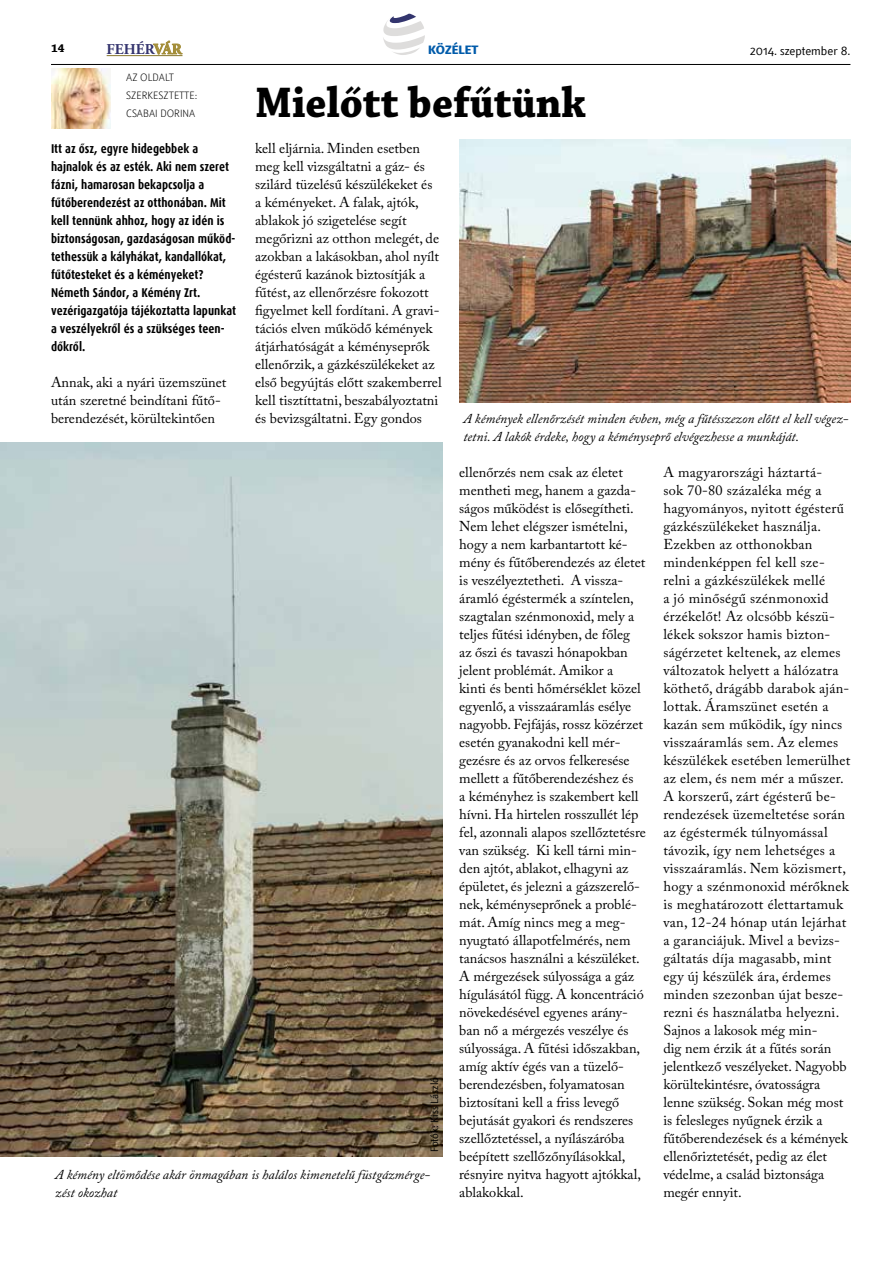
<style>
.page{position:relative;width:893px;height:1263px;background:#fff}
.page>*{position:absolute;margin:0;border:0;box-sizing:border-box;transform-origin:0 0}
.t1{font:700 45px "Chaparral Pro";color:#000;scale:.94 1}
.t2{font:700 15px "Adobe Garamond Pro";color:#34346e}
.t3{font:14.25px/18px "Adobe Caslon Pro";color:#000}
.t4{font:14.25px/18px "Adobe Caslon Pro";letter-spacing:.02em;color:#000}
.t5{font:italic 13.5px/18px "Adobe Caslon Pro";color:#000}
.t6{font:700 12.75px/18px "Dax CE Condensed";color:#000}
.t7{font:12px "Textra LT";color:#000}
.t8{font:800 12px "Textra LT";color:#005baa}
.t9{font:700 12px "Chaparral Pro";color:#000}
.t10{font:300 10.5px/18px "Textra LT";color:#000}
.t11{font:10.5px "Textra LT";color:#000}
.s1{color:#a38d38}
</style>
<div class="page">
<svg style="left:153px;top:41px;width:29px;height:13px"></svg>
<hr style="left:107px;top:55px;width:75px;height:1px;background:#87762c">
<hr style="left:51px;top:64px;width:799px;height:1px;background:#000">
<svg style="left:383px;top:14px;width:42px;height:41px"></svg>
<img style="left:51px;top:69px;width:60px;height:59px">
<img style="left:459px;top:140px;width:391px;height:263px">
<img style="left:0;top:442px;width:442px;height:715px">
<p class="t9" style="left:51px;top:41px;width:15px">14</p>
<p class="t2" style="left:107px;top:40px;width:77px">FEHÉR<span class="s1">VÁR</span></p>
<p class="t8" style="left:428px;top:42px;width:52px">KÖZÉLET</p>
<p class="t7" style="left:750px;top:43px;width:102px">2014. szeptember 8.</p>
<p class="t10" style="left:126px;top:68px;width:73px">AZ OLDALT<br>SZERKESZTETTE:<br>CSABAI DORINA</p>
<p class="t6" style="left:51px;top:140px;width:187px">Itt az ősz, egyre hidegebbek a hajnalok és az esték. Aki nem szeret fázni, hamarosan bekapcsolja a fűtőberendezést az otthonában. Mit kell tennünk ahhoz, hogy az idén is biztonságosan, gazdaságosan működ&shy;tethessük a kályhákat, kandallókat, fűtőtesteket és a kéményeket?<br>Németh Sándor, a Kémény Zrt. vezérigazgatója tájékoztatta lapunkat a veszélyekről és a szükséges teen&shy;dőkről.</p>
<p class="t3" style="left:51px;top:373px;width:177px">Annak, aki a nyári üzemszünet után szeretné beindítani fűtő&shy;berendezését, körültekintően</p>
<h1 class="t1" style="left:255px;top:76px;width:353px">Mielőtt befűtünk</h1>
<p class="t3" style="left:255px;top:139px;width:188px">kell eljárnia. Minden esetben meg kell vizsgáltatni a gáz- és szilárd tüzelésű készülékeket és a kéményeket. A falak, ajtók, ablakok jó szigetelése segít megőrizni az otthon melegét, de azokban a lakásokban, ahol nyílt égésterű kazánok biztosítják a fűtést, az ellenőrzésre fokozott figyelmet kell fordítani. A gravi&shy;tációs elven működő kémények átjárhatóságát a kéményseprők ellenőrzik, a gázkészülékeket az első begyújtás előtt szakemberrel kell tisztíttatni, beszabályoztatni és bevizsgáltatni. Egy gondos</p>
<p class="t5" style="left:463px;top:409px;width:386px">A kémények ellenőrzését minden évben, még a fűtésszezon előtt el kell végez&shy;tetni. A lakók érdeke, hogy a kéményseprő elvégezhesse a munkáját.</p>
<p class="t11" style="left:428px;top:1152px;width:77px;rotate:-90deg">Fotók: Kiss László</p>
<p class="t5" style="left:55px;top:1165px;width:376px">A kémény eltömődése akár önmagában is halálos kimenetelű füstgázmérge&shy;zést okozhat</p>
<p class="t3" style="left:459px;top:463px;width:188px">ellenőrzés nem csak az életet mentheti meg, hanem a gazda&shy;ságos működést is elősegítheti.<br>Nem lehet elégszer ismételni, hogy a nem karbantartott ké&shy;mény és fűtőberendezés az életet is veszélyeztetheti. A vissza&shy;áramló égéstermék a színtelen, szagtalan szénmonoxid, mely a teljes fűtési idényben, de főleg az őszi és tavaszi hónapokban jelent problémát. Amikor a<br>kinti és benti hőmérséklet közel egyenlő, a visszaáramlás esélye nagyobb. Fejfájás, rossz közérzet esetén gyanakodni kell mér&shy;gezésre és az orvos felkeresése mellett a fűtőberendezéshez és<br>a kéményhez is szakembert kell hívni. Ha hirtelen rosszullét lép fel, azonnali alapos szellőztetésre van szükség. Ki kell tárni min&shy;den ajtót, ablakot, elhagyni az épületet, és jelezni a gázszerelő&shy;nek, kéményseprőnek a problé&shy;mát. Amíg nincs meg a meg&shy;nyugtató állapotfelmérés, nem tanácsos használni a készüléket.<br>A mérgezések súlyossága a gáz hígulásától függ. A koncentráció növekedésével egyenes arány&shy;ban nő a mérgezés veszélye és súlyossága. A fűtési időszakban, amíg aktív égés van a tüzelő&shy;berendezésben, folyamatosan biztosítani kell a friss levegő bejutását gyakori és rendszeres szellőztetéssel, a nyílászáróba beépített szellőzőnyílásokkal, résnyire nyitva hagyott ajtókkal, ablakokkal.</p>
<p class="t4" style="left:663px;top:463px;width:189px">A magyarországi háztartá-<br>sok 70-80 százaléka még a hagyományos, nyitott égésterű gázkészülékeket használja.<br>Ezekben az otthonokban mindenképpen fel kell sze&shy;relni a gázkészülékek mellé<br>a jó minőségű szénmonoxid érzékelőt! Az olcsóbb készü&shy;lékek sokszor hamis bizton&shy;ságérzetet keltenek, az elemes változatok helyett a hálózatra köthető, drágább darabok aján&shy;lottak. Áramszünet esetén a kazán sem működik, így nincs visszaáramlás sem. Az elemes készülékek esetében lemerülhet az elem, és nem mér a műszer.<br>A korszerű, zárt égésterű be&shy;rendezések üzemeltetése során az égéstermék túlnyomással távozik, így nem lehetséges a visszaáramlás. Nem közismert, hogy a szénmonoxid mérőknek is meghatározott élettartamuk van, 12-24 hónap után lejárhat a garanciájuk. Mivel a bevizs&shy;gáltatás díja magasabb, mint egy új készülék ára, érdemes minden szezonban újat besze&shy;rezni és használatba helyezni.<br>Sajnos a lakosok még min-<br>dig nem érzik át a fűtés során jelentkező veszélyeket. Nagyobb körültekintésre, óvatosságra lenne szükség. Sokan még most is felesleges nyűgnek érzik a fűtőberendezések és a kémények ellenőriztetését, pedig az élet védelme, a család biztonsága megér ennyit.</p>
</div>
